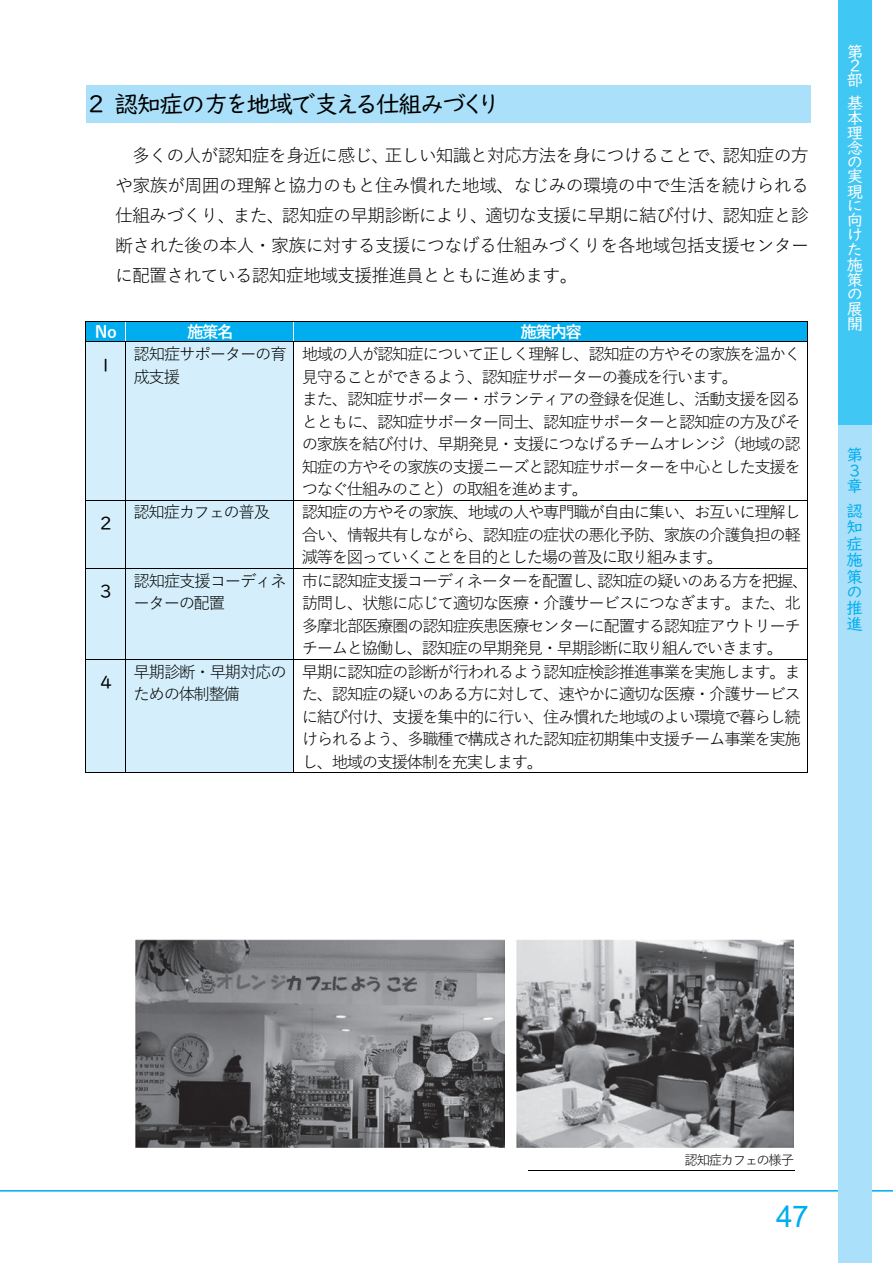
<style>
.page{position:relative;width:893px;height:1263px;background:#fff}
.page>*{position:absolute;margin:0;border:0;box-sizing:border-box;transform-origin:0 0}
.t1{font:30px "Arial";color:#00aeef}
.t2{font:24px "UD Digi Kyokasho NK R";letter-spacing:-.065em;color:#000}
.t3{font:18px/30.2px "Yu Gothic";letter-spacing:-.05em;color:#000;text-align:justify}
.t4{font:18px "UD Digi Kyokasho NK R";color:#000}
.t5{font:16.5px/22.5px "Yu Gothic";letter-spacing:-.085em;color:#000}
.t6{font:16.5px/14.9px "UD Digi Kyokasho NK R";color:#fff}
.t7{font:16.5px/16.5px "UD Digi Kyokasho NK R";color:#00aeef}
.t8{font:700 16.5px "Yu Gothic";letter-spacing:-.085em;color:#fff}
.t9{font:13.5px "Yu Gothic";letter-spacing:-.115em;color:#000}
</style>
<div class="page">
<hr style="left:0;top:1190px;width:893px;height:1px;background:#00aeef">
<div style="left:838px;top:425px;width:34px;height:838px;background:#aae0f9"></div>
<div style="left:838px;top:0;width:34px;height:425px;background:#40c7f4"></div>
<div style="left:86px;top:85px;width:724px;height:37px;background:#aae0f9"></div>
<div style="left:86px;top:322px;width:39px;height:19px;background:#00aeef"></div>
<div style="left:126px;top:322px;width:167px;height:19px;background:#00aeef"></div>
<div style="left:294px;top:322px;width:513px;height:19px;background:#00aeef"></div>
<hr style="left:85px;top:321px;width:723px;height:1px;background:#000">
<svg style="left:85px;top:322px;width:1px;height:19px"></svg>
<svg style="left:807px;top:322px;width:1px;height:19px"></svg>
<div style="left:86px;top:342px;width:39px;height:158px;background:#d4effb"></div>
<div style="left:126px;top:342px;width:167px;height:158px;background:#d4effb"></div>
<hr style="left:85px;top:341px;width:723px;height:1px;background:#000">
<hr style="left:85px;top:342px;width:1px;height:158px;background:#000">
<hr style="left:125px;top:342px;width:1px;height:158px;background:#000">
<hr style="left:293px;top:342px;width:1px;height:158px;background:#000">
<hr style="left:807px;top:342px;width:1px;height:158px;background:#000">
<div style="left:86px;top:500px;width:39px;height:68px;background:#d4effb"></div>
<div style="left:126px;top:500px;width:167px;height:68px;background:#d4effb"></div>
<hr style="left:85px;top:500px;width:723px;height:1px;background:#000">
<hr style="left:85px;top:500px;width:1px;height:68px;background:#000">
<hr style="left:125px;top:500px;width:1px;height:68px;background:#000">
<hr style="left:293px;top:500px;width:1px;height:68px;background:#000">
<hr style="left:807px;top:500px;width:1px;height:68px;background:#000">
<div style="left:86px;top:569px;width:39px;height:90px;background:#d4effb"></div>
<div style="left:126px;top:569px;width:167px;height:90px;background:#d4effb"></div>
<hr style="left:85px;top:568px;width:723px;height:1px;background:#000">
<hr style="left:85px;top:569px;width:1px;height:90px;background:#000">
<hr style="left:125px;top:569px;width:1px;height:90px;background:#000">
<hr style="left:293px;top:569px;width:1px;height:90px;background:#000">
<hr style="left:807px;top:569px;width:1px;height:90px;background:#000">
<div style="left:86px;top:659px;width:39px;height:113px;background:#d4effb"></div>
<div style="left:126px;top:659px;width:167px;height:113px;background:#d4effb"></div>
<hr style="left:85px;top:659px;width:723px;height:1px;background:#000">
<hr style="left:85px;top:659px;width:1px;height:114px;background:#000">
<hr style="left:85px;top:772px;width:40px;height:1px;background:#000">
<hr style="left:125px;top:659px;width:1px;height:114px;background:#000">
<hr style="left:126px;top:772px;width:167px;height:1px;background:#000">
<hr style="left:293px;top:659px;width:1px;height:114px;background:#000">
<hr style="left:294px;top:772px;width:513px;height:1px;background:#000">
<hr style="left:807px;top:659px;width:1px;height:114px;background:#000">
<img style="left:135px;top:939px;width:369px;height:208px">
<img style="left:517px;top:939px;width:277px;height:208px">
<hr style="left:529px;top:1170px;width:266px;height:1px;background:#000">
<h2 class="t2" style="left:88px;top:92px;width:411px">２ 認知症の方を地域で支える仕組みづくり</h2>
<p class="t3" style="left:115px;top:141px;width:695px;text-indent:17px">多くの⼈が認知症を⾝近に感じ、正しい知識と対応⽅法を⾝につけることで、認知症の⽅や家族が周囲の理解と協⼒のもと住み慣れた地域、なじみの環境の中で⽣活を続けられる仕組みづくり、また、認知症の早期診断により、適切な⽀援に早期に結び付け、認知症と診断された後の本⼈・家族に対する⽀援につなげる仕組みづくりを各地域包括⽀援センターに配置されている認知症地域⽀援推進員とともに進めます。</p>
<p class="t8" style="left:95px;top:323px;width:23px">No</p>
<p class="t8" style="left:187px;top:323px;width:48px">施策名</p>
<p class="t8" style="left:521px;top:323px;width:63px">施策内容</p>
<p class="t4" style="left:100px;top:356px;width:13px">1</p>
<p class="t5" style="left:134px;top:344px;width:155px">認知症サポーターの育成⽀援</p>
<p class="t5" style="left:302px;top:344px;width:501px">地域の⼈が認知症について正しく理解し、認知症の⽅やその家族を温かく⾒守ることができるよう、認知症サポーターの養成を⾏います。<br>また、認知症サポーター・ボランティアの登録を促進し、活動⽀援を図るとともに、認知症サポーター同⼠、認知症サポーターと認知症の⽅及びその家族を結び付け、早期発⾒・⽀援につなげるチームオレンジ（地域の認知症の⽅やその家族の⽀援ニーズと認知症サポーターを中⼼とした⽀援をつなぐ仕組みのこと）の取組を進めます。</p>
<p class="t4" style="left:100px;top:514px;width:13px">２</p>
<p class="t5" style="left:134px;top:502px;width:138px">認知症カフェの普及</p>
<p class="t5" style="left:302px;top:502px;width:501px;text-align:justify">認知症の⽅やその家族、地域の⼈や専⾨職が⾃由に集い、お互いに理解し合い、情報共有しながら、認知症の症状の悪化予防、家族の介護負担の軽減等を図っていくことを⽬的とした場の普及に取り組みます。</p>
<p class="t4" style="left:100px;top:582px;width:13px">３</p>
<p class="t5" style="left:134px;top:570px;width:155px">認知症⽀援コーディネーターの配置</p>
<p class="t5" style="left:302px;top:570px;width:508px">市に認知症⽀援コーディネーターを配置し、認知症の疑いのある⽅を把握、訪問し、状態に応じて適切な医療・介護サービスにつなぎます。また、北多摩北部医療圏の認知症疾患医療センターに配置する認知症アウトリーチチームと協働し、認知症の早期発⾒・早期診断に取り組んでいきます。</p>
<p class="t4" style="left:100px;top:673px;width:13px">４</p>
<p class="t5" style="left:134px;top:661px;width:155px">早期診断・早期対応のための体制整備</p>
<p class="t5" style="left:302px;top:661px;width:501px;text-align:justify">早期に認知症の診断が⾏われるよう認知症検診推進事業を実施します。また、認知症の疑いのある⽅に対して、速やかに適切な医療・介護サービスに結び付け、⽀援を集中的に⾏い、住み慣れた地域のよい環境で暮らし続けられるよう、多職種で構成された認知症初期集中⽀援チーム事業を実施し、地域の⽀援体制を充実します。</p>
<p class="t6" style="left:847px;top:45px;width:18px">第<br>２</p>
<p class="t6" style="left:847px;top:70px;width:18px;line-height:22.6px">部基</p>
<p class="t6" style="left:847px;top:111px;width:18px;text-align:justify">本理念の実現に</p>
<p class="t6" style="left:847px;top:214px;width:18px;text-align:justify">向けた施策の展開</p>
<p class="t7" style="left:846px;top:448px;width:18px">第<br>３</p>
<p class="t7" style="left:846px;top:475px;width:18px;line-height:24.8px">章認</p>
<p class="t7" style="left:846px;top:520px;width:18px;text-align:justify">知症施策の</p>
<p class="t7" style="left:846px;top:601px;width:18px">推進</p>
<p class="t9" style="left:685px;top:1153px;width:111px">認知症カフェの様⼦</p>
<h1 class="t1" style="left:776px;top:1200px;width:34px">47</h1>
</div>
